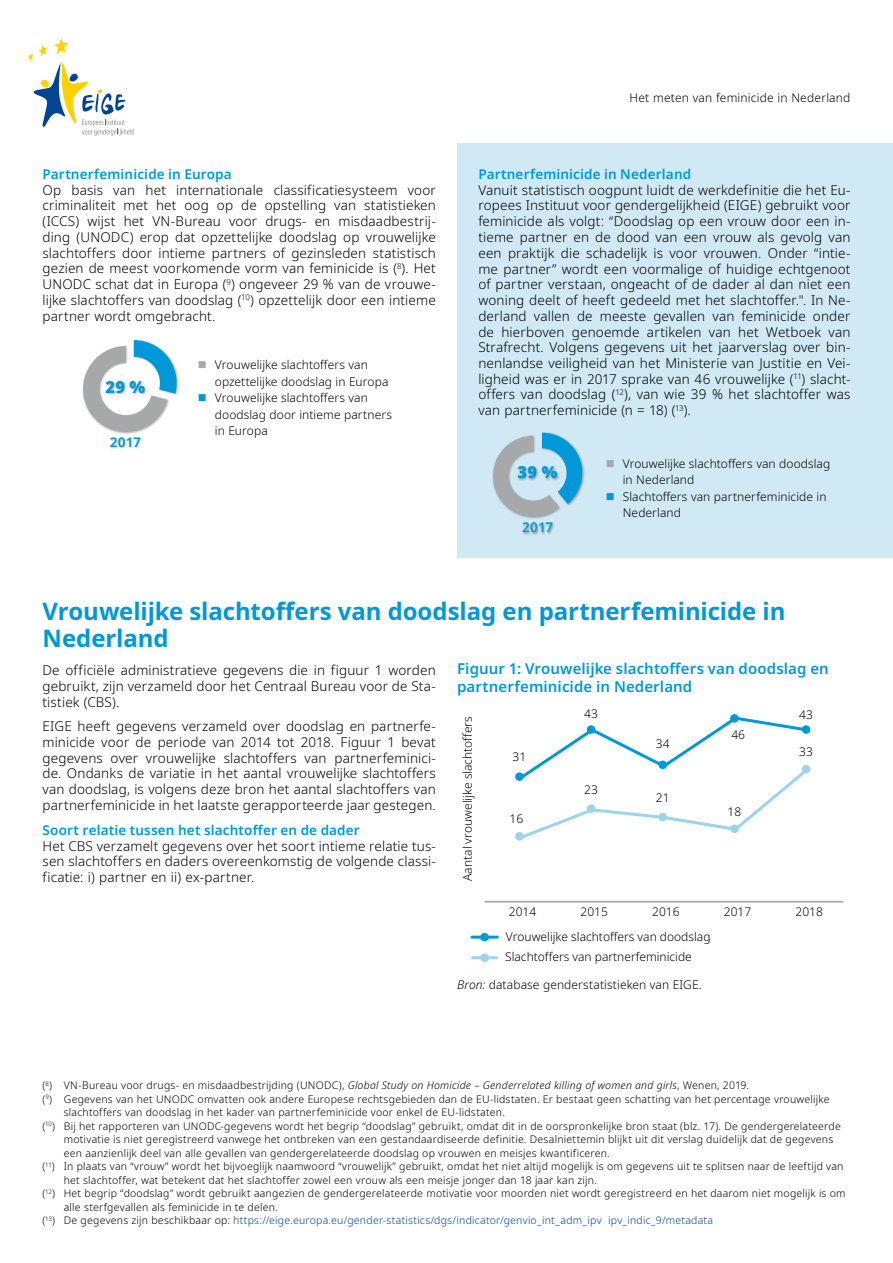
<style>
.page{position:relative;width:893px;height:1263px;background:#fff}
.page>*{position:absolute;margin:0;border:0;box-sizing:border-box;transform-origin:0 0}
.Headlines{font:700 24px/27px "Noto Sans";letter-spacing:-.005em;color:#0098d7}
.t1{font:900 16.5px "Noto Sans";color:#0098d7}
.Boxes_headlines{font:600 15px/18px "Noto Sans";letter-spacing:.005em;color:#0098d7}
.Body_text{font:300 13.5px/15.8px "Noto Sans";letter-spacing:.01em;color:#000;text-align:justify}
.Subheadlines{font:600 13.5px "Noto Sans";letter-spacing:.01em;color:#0098d7}
.Table_text_small{font:300 12px/16.5px "Noto Sans";letter-spacing:.005em;color:#000}
.Footnote{font:300 10.5px/13.5px "Noto Sans";letter-spacing:.02em;color:#000}
.Footnote-2{font:300 10.5px "Noto Sans";letter-spacing:.02em;color:#004494}
.s1{color:#a7a8aa}
.s2{color:#0098d7}
.s3{font-style:italic}
.s4{color:#000}
</style>
<div class="page">
<svg style="left:28px;top:38px;width:106px;height:98px"></svg>
<div style="left:82px;top:339px;width:97px;height:110px;background:#000;opacity:.3"></div>
<svg style="left:83px;top:340px;width:94px;height:96px"></svg>
<div style="left:457px;top:144px;width:436px;height:414px;background:#d1e9f5"></div>
<div style="left:492px;top:432px;width:93px;height:103px;background:#000;opacity:.3"></div>
<svg style="left:492px;top:433px;width:90px;height:88px"></svg>
<hr style="left:472px;top:956px;width:25px;height:3px;background:#9dd2eb">
<hr style="left:472px;top:936px;width:25px;height:3px;background:#0098d7">
<div style="left:480px;top:953px;width:9px;height:9px;background:#9dd2eb;border-radius:50%"></div>
<div style="left:480px;top:933px;width:9px;height:8px;background:#0098d7;border-radius:50%"></div>
<hr style="left:485px;top:901px;width:358px;height:1px;background:#e3e1df">
<svg style="left:516px;top:715px;width:295px;height:123px"></svg>
<div style="left:515px;top:832px;width:9px;height:9px;background:#9dd2eb;border-radius:50%"></div>
<div style="left:587px;top:804px;width:8px;height:9px;background:#9dd2eb;border-radius:50%"></div>
<div style="left:658px;top:813px;width:9px;height:8px;background:#9dd2eb;border-radius:50%"></div>
<div style="left:730px;top:824px;width:9px;height:9px;background:#9dd2eb;border-radius:50%"></div>
<div style="left:802px;top:765px;width:8px;height:8px;background:#9dd2eb;border-radius:50%"></div>
<p class="Subheadlines" style="left:43px;top:166px;width:191px">Partnerfeminicide in Europa</p>
<p class="Body_text" style="left:43px;top:182px;width:395px">Op basis van het internationale classificatiesysteem voor criminaliteit met het oog op de opstelling van statistieken (ICCS) wijst het VN-Bureau voor drugs- en misdaadbestrij&shy;ding (UNODC) erop dat opzettelijke doodslag op vrouwelijke slachtoffers door intieme partners of gezinsleden statistisch gezien de meest voorkomende vorm van feminicide is (<sup>8</sup>). Het UNODC schat dat in Europa (<sup>9</sup>) ongeveer 29 % van de vrouwe&shy;lijke slachtoffers van doodslag (<sup>10</sup>) opzettelijk door een intieme partner wordt omgebracht.</p>
<p class="Table_text_small" style="left:215px;top:357px;width:175px;text-indent:-17px"><span class="s1">■</span> Vrouwelijke slachtoffers van opzettelijke doodslag in Europa</p>
<p class="Table_text_small" style="left:215px;top:390px;width:178px;text-indent:-17px"><span class="s2">■</span> Vrouwelijke slachtoffers van doodslag door intieme partners in Europa</p>
<p class="t1" style="left:106px;top:374px;width:41px">29 %</p>
<p class="Subheadlines" style="left:110px;top:432px;width:32px">2017</p>
<p class="Table_text_small" style="left:630px;top:90px;width:222px">Het meten van feminicide in Nederland</p>
<p class="Subheadlines" style="left:478px;top:166px;width:214px">Partnerfeminicide in Nederland</p>
<p class="Body_text" style="left:478px;top:182px;width:374px">Vanuit statistisch oogpunt luidt de werkdefinitie die het Eu&shy;ropees Instituut voor gendergelijkheid (EIGE) gebruikt voor feminicide als volgt: “Doodslag op een vrouw door een in&shy;tieme partner en de dood van een vrouw als gevolg van een praktijk die schadelijk is voor vrouwen. Onder “intie&shy;me partner” wordt een voormalige of huidige echtgenoot of partner verstaan, ongeacht of de dader al dan niet een woning deelt of heeft gedeeld met het slachtoffer.". In Ne&shy;derland vallen de meeste gevallen van feminicide onder de hierboven genoemde artikelen van het Wetboek van Strafrecht. Volgens gegevens uit het jaarverslag over bin&shy;nenlandse veiligheid van het Ministerie van Justitie en Vei&shy;ligheid was er in 2017 sprake van 46 vrouwelijke (<sup>11</sup>) slacht&shy;offers van doodslag (<sup>12</sup>), van wie 39 % het slachtoffer was van partnerfeminicide (n = 18) (<sup>13</sup>).</p>
<p class="t1" style="left:517px;top:460px;width:42px">39 %</p>
<p class="Subheadlines" style="left:522px;top:518px;width:32px">2017</p>
<p class="Table_text_small" style="left:623px;top:455px;width:209px;text-indent:-17px"><span class="s1">■</span> Vrouwelijke slachtoffers van doodslag in Nederland</p>
<p class="Table_text_small" style="left:623px;top:488px;width:205px;text-indent:-17px"><span class="s2">■</span> Slachtoffers van partnerfeminicide in<br>Nederland</p>
<h2 class="Headlines" style="left:43px;top:598px;width:744px">Vrouwelijke slachtoffers van doodslag en partnerfeminicide in<br>Nederland</h2>
<p class="Body_text" style="left:43px;top:663px;width:395px">De officiële administratieve gegevens die in figuur 1 worden gebruikt, zijn verzameld door het Centraal Bureau voor de Sta&shy;tistiek (CBS).</p>
<p class="Body_text" style="left:43px;top:718px;width:395px">EIGE heeft gegevens verzameld over doodslag en partnerfe&shy;minicide voor de periode van 2014 tot 2018. Figuur 1 bevat gegevens over vrouwelijke slachtoffers van partnerfeminici&shy;de. Ondanks de variatie in het aantal vrouwelijke slachtoffers van doodslag, is volgens deze bron het aantal slachtoffers van partnerfeminicide in het laatste gerapporteerde jaar gestegen.</p>
<p class="Subheadlines" style="left:43px;top:822px;width:319px">Soort relatie tussen het slachtoffer en de dader</p>
<p class="Body_text" style="left:43px;top:838px;width:395px">Het CBS verzamelt gegevens over het soort intieme relatie tus&shy;sen slachtoffers en daders overeenkomstig de volgende classi&shy;ficatie: i) partner en ii) ex-partner.</p>
<p class="Boxes_headlines" style="left:457px;top:660px;width:373px">Figuur 1: Vrouwelijke slachtoffers van doodslag en partnerfeminicide in Nederland</p>
<p class="Table_text_small" style="left:584px;top:706px;width:15px">43</p>
<p class="Table_text_small" style="left:799px;top:707px;width:15px">43</p>
<p class="Table_text_small" style="left:799px;top:743px;width:15px">33</p>
<p class="Table_text_small" style="left:460px;top:881px;width:166px;rotate:-90deg">Aantal vrouwelijke slachtoffers</p>
<p class="Table_text_small" style="left:731px;top:727px;width:15px">46</p>
<p class="Table_text_small" style="left:656px;top:735px;width:15px">34</p>
<p class="Table_text_small" style="left:513px;top:748px;width:15px">31</p>
<p class="Table_text_small" style="left:584px;top:781px;width:15px">23</p>
<p class="Table_text_small" style="left:656px;top:790px;width:15px">21</p>
<p class="Table_text_small" style="left:728px;top:803px;width:15px">18</p>
<p class="Table_text_small" style="left:510px;top:811px;width:15px">16</p>
<p class="Table_text_small" style="left:509px;top:904px;width:29px">2014</p>
<p class="Table_text_small" style="left:581px;top:904px;width:29px">2015</p>
<p class="Table_text_small" style="left:652px;top:904px;width:29px">2016</p>
<p class="Table_text_small" style="left:724px;top:904px;width:29px">2017</p>
<p class="Table_text_small" style="left:796px;top:904px;width:29px">2018</p>
<p class="Table_text_small" style="left:506px;top:928px;width:206px">Vrouwelijke slachtoffers van doodslag</p>
<p class="Table_text_small" style="left:505px;top:949px;width:188px">Slachtoffers van partnerfeminicide</p>
<p class="Table_text_small" style="left:457px;top:977px;width:246px"><span class="s3">Bron:</span> database genderstatistieken van EIGE.</p>
<p class="Footnote" style="left:43px;top:1079px;width:708px">(<sup>8</sup>) VN-Bureau voor drugs- en misdaadbestrijding (UNODC), <span class="s3">Global Study on Homicide</span> – <span class="s3">Genderrelated killing of women and girls</span>, Wenen, 2019.</p>
<p class="Footnote" style="left:64px;top:1092px;width:767px;text-indent:-21px">(<sup>9</sup>) Gegevens van het UNODC omvatten ook andere Europese rechtsgebieden dan de EU-lidstaten. Er bestaat geen schatting van het percentage vrouwelijke slachtoffers van doodslag in het kader van partnerfeminicide voor enkel de EU-lidstaten.</p>
<p class="Footnote" style="left:64px;top:1119px;width:778px;text-indent:-21px">(<sup>10</sup>) Bij het rapporteren van UNODC-gegevens wordt het begrip “doodslag” gebruikt, omdat dit in de oorspronkelijke bron staat (blz. 17). De gendergerelateerde motivatie is niet geregistreerd vanwege het ontbreken van een gestandaardiseerde definitie. Desalniettemin blijkt uit dit verslag duidelijk dat de gegevens een aanzienlijk deel van alle gevallen van gendergerelateerde doodslag op vrouwen en meisjes kwantificeren.</p>
<p class="Footnote" style="left:64px;top:1160px;width:781px;text-indent:-21px">(<sup>11</sup>) In plaats van “vrouw” wordt het bijvoeglijk naamwoord “vrouwelijk” gebruikt, omdat het niet altijd mogelijk is om gegevens uit te splitsen naar de leeftijd van het slachtoffer, wat betekent dat het slachtoffer zowel een vrouw als een meisje jonger dan 18 jaar kan zijn.</p>
<p class="Footnote" style="left:64px;top:1187px;width:783px;text-indent:-21px">(<sup>12</sup>) Het begrip “doodslag” wordt gebruikt aangezien de gendergerelateerde motivatie voor moorden niet wordt geregistreerd en het daarom niet mogelijk is om alle sterfgevallen als feminicide in te delen.</p>
<p class="Footnote-2" style="left:43px;top:1213px;width:672px"><span class="s4">(</span><sup>13</sup><span class="s4">) De gegevens zijn beschikbaar op:</span> https://eige.europa.eu/gender-statistics/dgs/indicator/genvio_int_adm_ipv ipv_indic_9/metadata</p>
</div>
